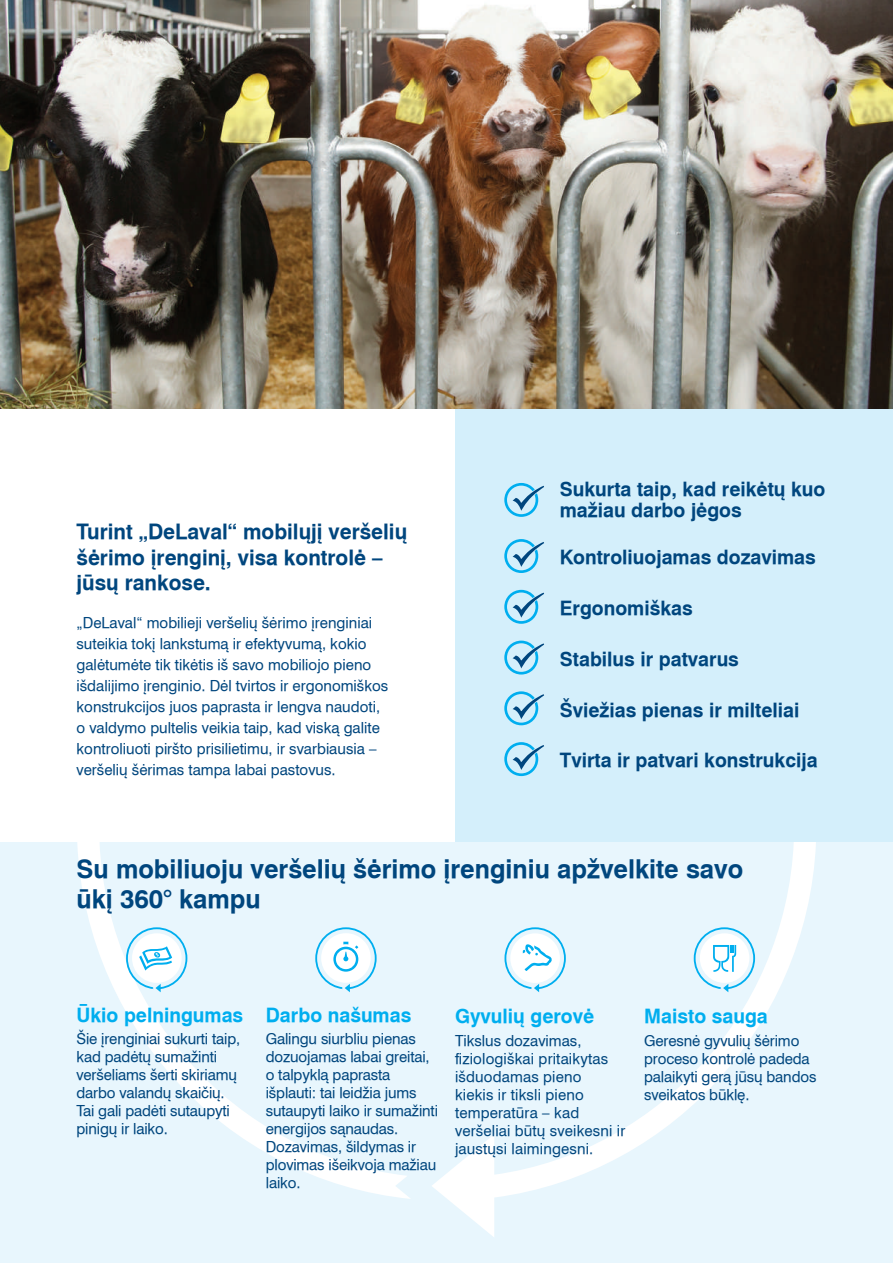
<style>
.page{position:relative;width:893px;height:1263px;background:#fff}
.page>*{position:absolute;margin:0;border:0;box-sizing:border-box;transform-origin:0 0}
.t1{font:25.5px/30px "Helvetica LT Bold";color:#00467e}
.t2{font:21px/25.5px "Helvetica LT Bold";color:#00467e}
.t3{font:19.5px/21px "Helvetica LT Bold";color:#00467e}
.t4{font:19.5px "Helvetica LT Bold";color:#00aeef}
.t5{font:15px/18px "Helvetica LT";color:#00467e}
</style>
<div class="page">
<div style="left:455px;top:409px;width:438px;height:433px;background:#d4effb"></div>
<div style="left:0;top:842px;width:893px;height:421px;background:#e8f6fd"></div>
<svg style="left:77px;top:842px;width:739px;height:395px"></svg>
<svg style="left:126px;top:927px;width:61px;height:65px"></svg>
<svg style="left:504px;top:927px;width:62px;height:65px"></svg>
<svg style="left:315px;top:927px;width:62px;height:65px"></svg>
<svg style="left:504px;top:483px;width:40px;height:34px"></svg>
<svg style="left:504px;top:539px;width:40px;height:34px"></svg>
<svg style="left:504px;top:590px;width:40px;height:34px"></svg>
<svg style="left:504px;top:641px;width:40px;height:33px"></svg>
<svg style="left:504px;top:691px;width:40px;height:34px"></svg>
<svg style="left:504px;top:742px;width:40px;height:34px"></svg>
<svg style="left:694px;top:927px;width:61px;height:65px"></svg>
<img style="left:0;top:0;width:893px;height:409px">
<h2 class="t2" style="left:77px;top:519px;width:332px">Turint „DeLaval“ mobilųjį veršelių šėrimo įrenginį, visa kontrolė – jūsų rankose.</h2>
<p class="t5" style="left:77px;top:612px;width:313px;line-height:21px">„DeLaval“ mobilieji veršelių šėrimo įrenginiai suteikia tokį lankstumą ir efektyvumą, kokio galėtumėte tik tikėtis iš savo mobiliojo pieno išdalijimo įrenginio. Dėl tvirtos ir ergonomiškos konstrukcijos juos paprasta ir lengva naudoti, o valdymo pultelis veikia taip, kad viską galite kontroliuoti piršto prisilietimu, ir svarbiausia – veršelių šėrimas tampa labai pastovus.</p>
<h3 class="t3" style="left:560px;top:478px;width:267px">Sukurta taip, kad reikėtų kuo mažiau darbo jėgos</h3>
<h3 class="t3" style="left:560px;top:547px;width:258px">Kontroliuojamas dozavimas</h3>
<h3 class="t3" style="left:560px;top:597px;width:134px">Ergonomiškas</h3>
<h3 class="t3" style="left:560px;top:648px;width:181px">Stabilus ir patvarus</h3>
<h3 class="t3" style="left:560px;top:699px;width:241px">Šviežias pienas ir milteliai</h3>
<h3 class="t3" style="left:560px;top:750px;width:259px">Tvirta ir patvari konstrukcija</h3>
<h1 class="t1" style="left:77px;top:854px;width:668px">Su mobiliuoju veršelių šėrimo įrenginiu apžvelkite savo ūkį 360° kampu</h1>
<h3 class="t4" style="left:77px;top:1003px;width:168px">Ūkio pelningumas</h3>
<p class="t5" style="left:77px;top:1030px;width:165px">Šie įrenginiai sukurti taip, kad padėtų sumažinti veršeliams šerti skiriamų darbo valandų skaičių.<br>Tai gali padėti sutaupyti pinigų ir laiko.</p>
<h3 class="t4" style="left:266px;top:1003px;width:147px">Darbo našumas</h3>
<p class="t5" style="left:266px;top:1030px;width:174px">Galingu siurbliu pienas dozuojamas labai greitai, o talpyklą paprasta išplauti: tai leidžia jums sutaupyti laiko ir sumažinti energijos sąnaudas.<br>Dozavimas, šildymas ir plovimas išeikvoja mažiau laiko.</p>
<h3 class="t4" style="left:455px;top:1004px;width:141px">Gyvulių gerovė</h3>
<p class="t5" style="left:455px;top:1031px;width:172px">Tikslus dozavimas, fiziologiškai pritaikytas išduodamas pieno<br>kiekis ir tiksli pieno temperatūra – kad veršeliai būtų sveikesni ir jaustųsi laimingesni.</p>
<h3 class="t4" style="left:644px;top:1004px;width:125px">Maisto sauga</h3>
<p class="t5" style="left:644px;top:1031px;width:174px">Geresnė gyvulių šėrimo proceso kontrolė padeda palaikyti gerą jūsų bandos sveikatos būklę.</p>
</div>
